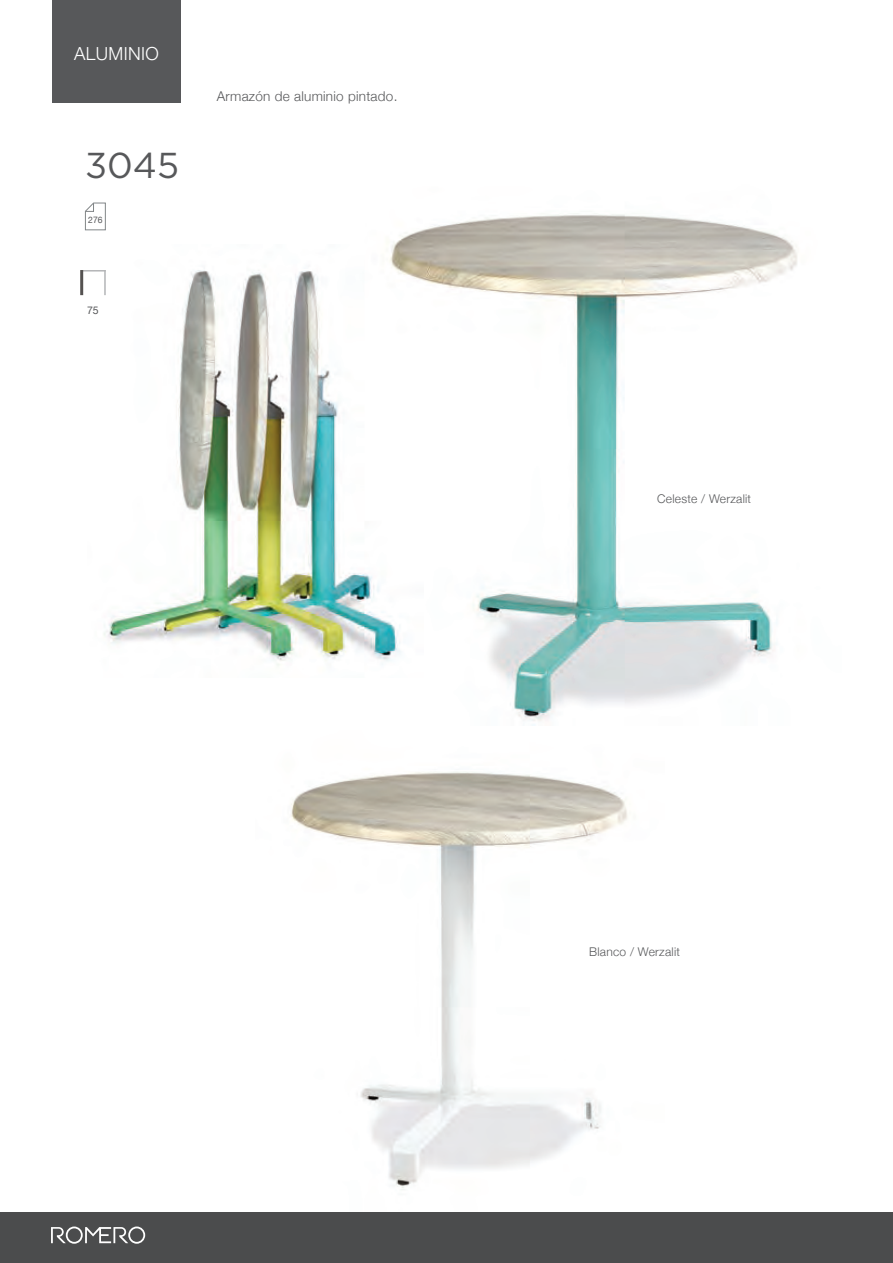
<style>
.page{position:relative;width:893px;height:1263px;background:#fff}
.page>*{position:absolute;margin:0;border:0;box-sizing:border-box;transform-origin:0 0}
.t1{font:36px "Gotham";color:#57585a}
.t2{font:300 18px "Helvetica Neue";letter-spacing:.02em;color:#fff}
.t3{font:300 13.5px "Helvetica Neue";letter-spacing:.02em;color:#57585a}
.t4{font:300 12px "Helvetica Neue";letter-spacing:.02em;color:#57585a}
.t5{font:10.5px "Helvetica Neue";color:#57585a}
.t6{font:9px "Helvetica Neue";color:#57585a;scale:.95 1}
</style>
<div class="page">
<div style="left:0;top:1212px;width:893px;height:51px;background:#4b4c4d"></div>
<svg style="left:51px;top:1226px;width:94px;height:18px"></svg>
<img style="left:393px;top:214px;width:405px;height:512px">
<img style="left:104px;top:244px;width:319px;height:433px">
<div style="left:52px;top:0;width:129px;height:102px;background:#57585a"></div>
<svg style="left:85px;top:202px;width:21px;height:29px"></svg>
<hr style="left:81px;top:270px;width:25px;height:2px;background:#939598">
<hr style="left:80px;top:270px;width:3px;height:25px;background:#0c0806">
<hr style="left:104px;top:270px;width:2px;height:25px;background:#939598">
<img style="left:291px;top:772px;width:337px;height:418px">
<p class="t2" style="left:74px;top:39px;width:86px">ALUMINIO</p>
<p class="t1" style="left:85px;top:142px;width:95px">3045</p>
<p class="t6" style="left:88px;top:213px;width:17px">276</p>
<p class="t5" style="left:87px;top:303px;width:13px">75</p>
<p class="t3" style="left:217px;top:85px;width:182px">Armazón de aluminio pintado.</p>
<p class="t4" style="left:657px;top:489px;width:95px">Celeste / Werzalit</p>
<p class="t4" style="left:589px;top:942px;width:92px">Blanco / Werzalit</p>
</div>
